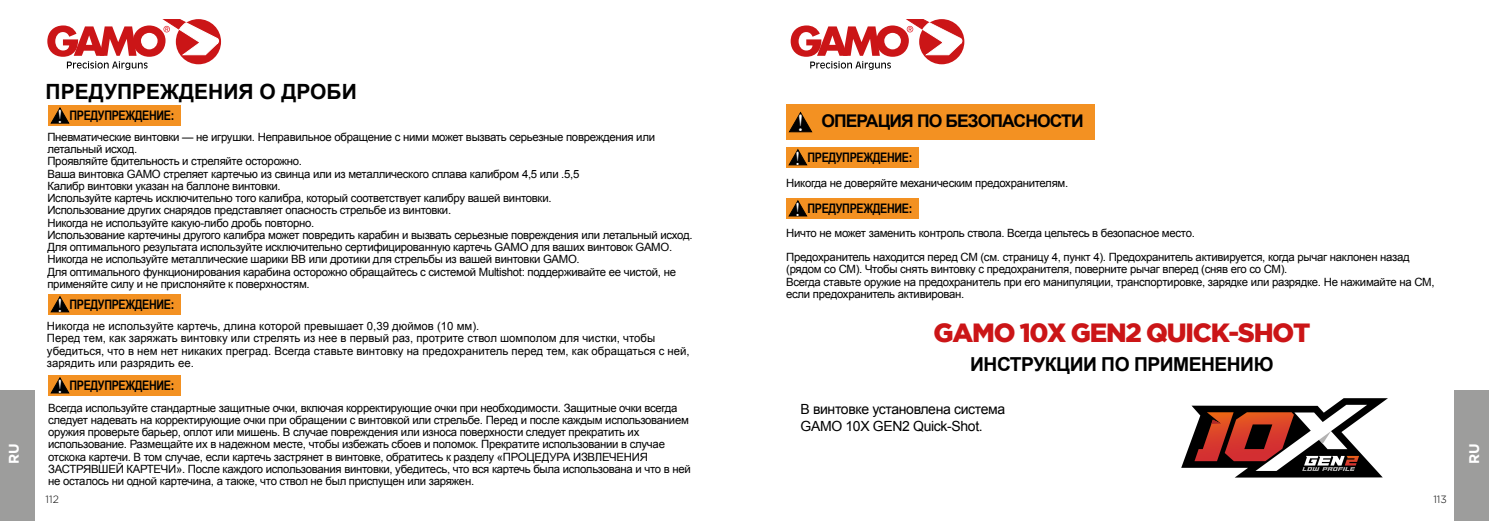
<style>
.page{position:relative;width:1489px;height:521px;background:#fff}
.page>*{position:absolute;margin:0;border:0;box-sizing:border-box;transform-origin:0 0}
.t1{font:900 26.25px "Gotham";letter-spacing:-.045em;color:#cb1517}
.t2{font:700 21px "Arial";color:#000}
.t3{font:700 19.25px "Arial";letter-spacing:-.025em;color:#000}
.t4{font:700 17.5px "Arial";letter-spacing:-.05em;color:#000}
.t5{font:14px/17.5px "Arial";letter-spacing:-.025em;color:#000}
.t6{font:700 14px "Gotham";color:#fff}
.t7{font:700 13.12px "Arial Narrow";letter-spacing:-.025em;color:#000}
.t8{font:11.38px/12.2px "Arial";letter-spacing:-.025em;color:#000}
.t9{font:11.38px/12.2px "Arial";color:#000}
.t10{font:300 10.5px "Gotham";color:#000}
.s1{font-family:"Times";font-weight:400;font-size:19.25px;color:#fff}
.s2{font-family:"Times";font-weight:400;font-size:24.15px;color:#fff}
</style>
<div class="page">
<div style="left:786px;top:104px;width:308px;height:36px;background:#f39122"></div>
<svg style="left:788px;top:111px;width:25px;height:22px"></svg>
<div style="left:0;top:391px;width:35px;height:130px;background:#9d9d9c"></div>
<div style="left:1453px;top:391px;width:35px;height:130px;background:#9d9d9c"></div>
<div style="left:48px;top:105px;width:133px;height:21px;background:#f39122"></div>
<svg style="left:50px;top:107px;width:20px;height:17px"></svg>
<div style="left:48px;top:375px;width:133px;height:21px;background:#f39122"></div>
<svg style="left:50px;top:377px;width:20px;height:17px"></svg>
<div style="left:48px;top:294px;width:133px;height:21px;background:#f39122"></div>
<svg style="left:50px;top:296px;width:20px;height:17px"></svg>
<div style="left:786px;top:147px;width:132px;height:21px;background:#f39122"></div>
<svg style="left:788px;top:148px;width:20px;height:18px"></svg>
<div style="left:786px;top:198px;width:132px;height:21px;background:#f39122"></div>
<svg style="left:788px;top:200px;width:20px;height:17px"></svg>
<svg style="left:47px;top:19px;width:172px;height:51px"></svg>
<svg style="left:790px;top:19px;width:172px;height:51px"></svg>
<svg style="left:1181px;top:398px;width:206px;height:79px"></svg>
<h2 class="t2" style="left:46px;top:78px;width:313px">ПРЕДУПРЕЖДЕНИЯ О ДРОБИ</h2>
<p class="t8" style="left:47px;top:131px;width:646px">Пневматические винтовки — не игрушки. Неправильное обращение с ними может вызвать серьезные повреждения или летальный исход.<br>Проявляйте бдительность и стреляйте осторожно.<br>Ваша винтовка GAMO стреляет картечью из свинца или из металлического сплава калибром 4,5 или .5,5<br>Калибр винтовки указан на баллоне винтовки.<br>Используйте картечь исключительно того калибра, который соответствует калибру вашей винтовки.<br>Использование других снарядов представляет опасность стрельбе из винтовки.<br>Никогда не используйте какую-либо дробь повторно.<br>Использование картечины другого калибра может повредить карабин и вызвать серьезные повреждения или летальный исход.<br>Для оптимального результата используйте исключительно сертифицированную картечь GAMO для ваших винтовок GAMO.<br>Никогда не используйте металлические шарики BB или дротики для стрельбы из вашей винтовки GAMO.<br>Для оптимального функционирования карабина осторожно обращайтесь с системой Multishot: поддерживайте ее чистой, не применяйте силу и не прислоняйте к поверхностям.</p>
<p class="t9" style="left:47px;top:320px;width:644px">Никогда не используйте картечь, длина которой превышает 0,39 дюймов (10 мм).<br>Перед тем, как заряжать винтовку или стрелять из нее в первый раз, протрите ствол шомполом для чистки, чтобы убедиться, что в нем нет никаких преград. Всегда ставьте винтовку на предохранитель перед тем, как обращаться с ней, зарядить или разрядить ее.</p>
<p class="t8" style="left:48px;top:402px;width:644px">Всегда используйте стандартные защитные очки, включая корректирующие очки при необходимости. Защитные очки всегда следует надевать на корректирующие очки при обращении с винтовкой или стрельбе. Перед и после каждым использованием оружия проверьте барьер, оплот или мишень. В случае повреждения или износа поверхности следует прекратить их использование. Размещайте их в надежном месте, чтобы избежать сбоев и поломок. Прекратите использовании в случае отскока картечи. В том случае, если картечь застрянет в винтовке, обратитесь к разделу «ПРОЦЕДУРА ИЗВЛЕЧЕНИЯ ЗАСТРЯВШЕЙ КАРТЕЧИ». После каждого использования винтовки, убедитесь, что вся картечь была использована и что в ней не осталось ни одной картечина, а также, что ствол не был приспущен или заряжен.</p>
<p class="t7" style="left:56px;top:106px;width:119px"><span class="s1">!</span> ПРЕДУПРЕЖДЕНИЕ:</p>
<h3 class="t4" style="left:796px;top:109px;width:289px"><span class="s2">!</span> ОПЕРАЦИЯ ПО БЕЗОПАСНОСТИ</h3>
<p class="t7" style="left:794px;top:148px;width:119px"><span class="s1">!</span> ПРЕДУПРЕЖДЕНИЕ:</p>
<p class="t7" style="left:794px;top:199px;width:119px"><span class="s1">!</span> ПРЕДУПРЕЖДЕНИЕ:</p>
<p class="t8" style="left:786px;top:177px;width:283px">Никогда не доверяйте механическим предохранителям.</p>
<p class="t8" style="left:786px;top:220px;width:625px;line-height:24.5px">Ничто не может заменить контроль ствола. Всегда цельтесь в безопасное место.<br>Предохранитель находится перед СМ (см. страницу 4, пункт 4). Предохранитель активируется, когда рычаг наклонен назад</p>
<p class="t8" style="left:786px;top:263px;width:649px">(рядом со СМ). Чтобы снять винтовку с предохранителя, поверните рычаг вперед (сняв его со СМ).<br>Всегда ставьте оружие на предохранитель при его манипуляции, транспортировке, зарядке или разрядке. Не нажимайте на СМ, если предохранитель активирован.</p>
<p class="t7" style="left:56px;top:294px;width:119px"><span class="s1">!</span> ПРЕДУПРЕЖДЕНИЕ:</p>
<h1 class="t1" style="left:933px;top:318px;width:378px">GAMO 10X GEN2 QUICK-SHOT</h1>
<h3 class="t3" style="left:970px;top:351px;width:305px">ИНСТРУКЦИИ ПО ПРИМЕНЕНИЮ</h3>
<p class="t7" style="left:56px;top:376px;width:119px"><span class="s1">!</span> ПРЕДУПРЕЖДЕНИЕ:</p>
<p class="t5" style="left:800px;top:400px;width:206px">В винтовке установлена система<br>GAMO 10X GEN2 Quick-Shot.</p>
<p class="t6" style="left:6px;top:464px;width:22px;rotate:-90deg">RU</p>
<p class="t6" style="left:1465px;top:464px;width:22px;rotate:-90deg">RU</p>
<p class="t10" style="left:46px;top:494px;width:15px">112</p>
<p class="t10" style="left:1433px;top:494px;width:15px">113</p>
</div>
